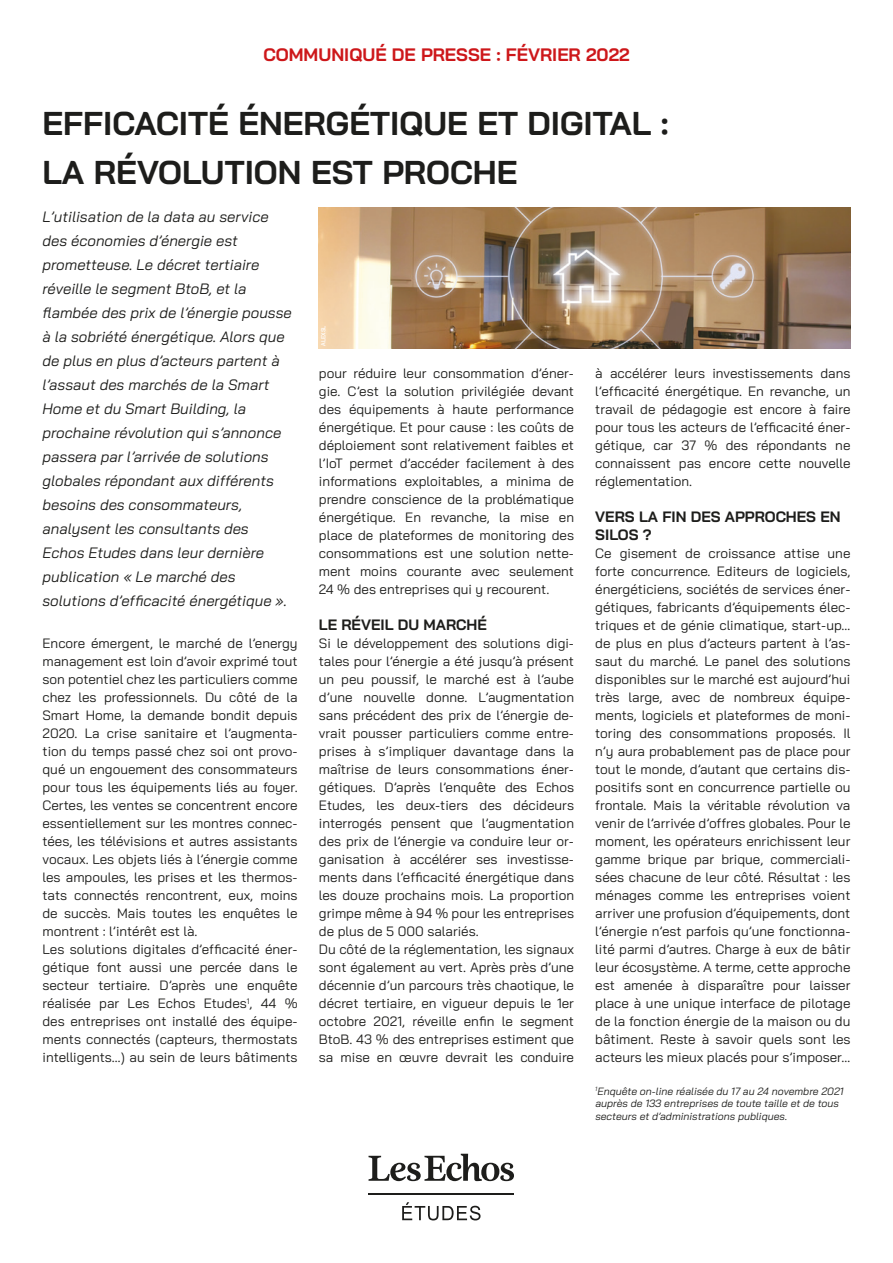
<style>
.page{position:relative;width:893px;height:1263px;background:#fff}
.page>*{position:absolute;margin:0;border:0;box-sizing:border-box;transform-origin:0 0}
.t1{font:700 33px/48.6px "Bai Jamjuree";color:#1d1d1b}
.t2{font:700 18px "Bai Jamjuree";color:#cd171a}
.t3{font:italic 15px/24px "Bai Jamjuree";color:#1d1d1b}
.t4{font:700 15px/18px "Bai Jamjuree";color:#1d1d1b}
.t5{font:13.5px/18px "Bai Jamjuree";color:#1d1d1b;text-align:justify}
.t6{font:italic 10.5px/12.6px "Bai Jamjuree";color:#1d1d1b}
.t7{font:500 6px "Helvetica Neue LT Std";letter-spacing:-.01em;color:#fff;scale:.9 1}
</style>
<div class="page">
<img style="left:319px;top:207px;width:531px;height:142px">
<hr style="left:369px;top:1193px;width:145px;height:1px;background:#1d1d1b">
<svg style="left:368px;top:1154px;width:146px;height:27px"></svg>
<svg style="left:402px;top:1202px;width:78px;height:18px"></svg>
<h2 class="t2" style="left:263px;top:44px;width:368px">COMMUNIQUÉ DE PRESSE : FÉVRIER 2022</h2>
<h1 class="t1" style="left:43px;top:99px;width:628px">EFFICACITÉ ÉNERGÉTIQUE ET DIGITAL :<br>LA RÉVOLUTION EST PROCHE</h1>
<p class="t3" style="left:43px;top:205px;width:251px">L’utilisation de la data au service des économies d’énergie est prometteuse. Le décret tertiaire réveille le segment BtoB, et la flambée des prix de l’énergie pousse à la sobriété énergétique. Alors que de plus en plus d’acteurs partent à l’assaut des marchés de la Smart Home et du Smart Building, la prochaine révolution qui s’annonce passera par l’arrivée de solutions globales répondant aux différents besoins des consommateurs, analysent les consultants des Echos Etudes dans leur dernière publication « Le marché des solutions d’efficacité énergétique ».</p>
<p class="t5" style="left:43px;top:634px;width:257px;text-align:left">Encore émergent, le marché de l’energy management est loin d’avoir exprimé tout son potentiel chez les particuliers comme chez les professionnels. Du côté de la Smart Home, la demande bondit depuis 2020. La crise sanitaire et l’augmenta&shy;tion du temps passé chez soi ont provo&shy;qué un engouement des consommateurs pour tous les équipements liés au foyer.<br>Certes, les ventes se concentrent encore essentiellement sur les montres connec&shy;tées, les télévisions et autres assistants vocaux. Les objets liés à l’énergie comme les ampoules, les prises et les thermos&shy;tats connectés rencontrent, eux, moins de succès. Mais toutes les enquêtes le montrent : l’intérêt est là.<br>Les solutions digitales d’efficacité éner&shy;gétique font aussi une percée dans le secteur tertiaire. D’après une enquête réalisée par Les Echos Etudes<sup>1</sup>, 44 % des entreprises ont installé des équipe&shy;ments connectés (capteurs, thermostats intelligents…) au sein de leurs bâtiments</p>
<p class="t7" style="left:320px;top:345px;width:24px;rotate:-90deg">ALEXSL</p>
<p class="t5" style="left:319px;top:364px;width:257px">pour réduire leur consommation d’éner&shy;gie. C’est la solution privilégiée devant des équipements à haute performance énergétique. Et pour cause : les coûts de déploiement sont relativement faibles et l’IoT permet d’accéder facilement à des informations exploitables, a minima de prendre conscience de la problématique énergétique. En revanche, la mise en place de plateformes de monitoring des consommations est une solution nette&shy;ment moins courante avec seulement 24 % des entreprises qui y recourent.</p>
<p class="t4" style="left:319px;top:616px;width:169px">LE RÉVEIL DU MARCHÉ</p>
<p class="t5" style="left:319px;top:634px;width:257px;text-align:left">Si le développement des solutions digi&shy;tales pour l’énergie a été jusqu’à présent un peu poussif, le marché est à l’aube d’une nouvelle donne. L’augmentation sans précédent des prix de l’énergie de&shy;vrait pousser particuliers comme entre&shy;prises à s’impliquer davantage dans la maîtrise de leurs consommations éner&shy;gétiques. D’après l’enquête des Echos Etudes, les deux-tiers des décideurs interrogés pensent que l’augmentation des prix de l’énergie va conduire leur or&shy;ganisation à accélérer ses investisse&shy;ments dans l’efficacité énergétique dans les douze prochains mois. La proportion grimpe même à 94 % pour les entreprises de plus de 5 000 salariés.<br>Du côté de la réglementation, les signaux sont également au vert. Après près d’une décennie d’un parcours très chaotique, le décret tertiaire, en vigueur depuis le 1er octobre 2021, réveille enfin le segment BtoB. 43 % des entreprises estiment que sa mise en œuvre devrait les conduire</p>
<p class="t5" style="left:595px;top:364px;width:257px">à accélérer leurs investissements dans l’efficacité énergétique. En revanche, un travail de pédagogie est encore à faire pour tous les acteurs de l’efficacité éner&shy;gétique, car 37 % des répondants ne connaissent pas encore cette nouvelle réglementation.</p>
<p class="t4" style="left:595px;top:508px;width:247px">VERS LA FIN DES APPROCHES EN<br>SILOS ?</p>
<p class="t5" style="left:595px;top:544px;width:257px">Ce gisement de croissance attise une forte concurrence. Editeurs de logiciels, énergéticiens, sociétés de services éner&shy;gétiques, fabricants d’équipements élec&shy;triques et de génie climatique, start-up… de plus en plus d’acteurs partent à l’as&shy;saut du marché. Le panel des solutions disponibles sur le marché est aujourd’hui très large, avec de nombreux équipe&shy;ments, logiciels et plateformes de moni&shy;toring des consommations proposés. Il n’y aura probablement pas de place pour tout le monde, d’autant que certains dis&shy;positifs sont en concurrence partielle ou frontale. Mais la véritable révolution va venir de l’arrivée d’offres globales. Pour le moment, les opérateurs enrichissent leur gamme brique par brique, commerciali&shy;sées chacune de leur côté. Résultat : les ménages comme les entreprises voient arriver une profusion d’équipements, dont l’énergie n’est parfois qu’une fonctionna&shy;lité parmi d’autres. Charge à eux de bâtir leur écosystème. A terme, cette approche est amenée à disparaître pour laisser place à une unique interface de pilotage de la fonction énergie de la maison ou du bâtiment. Reste à savoir quels sont les acteurs les mieux placés pour s’imposer…</p>
<p class="t6" style="left:595px;top:1085px;width:250px"><sup>1</sup>Enquête on-line réalisée du 17 au 24 novembre 2021 auprès de 133 entreprises de toute taille et de tous secteurs et d’administrations publiques.</p>
</div>
